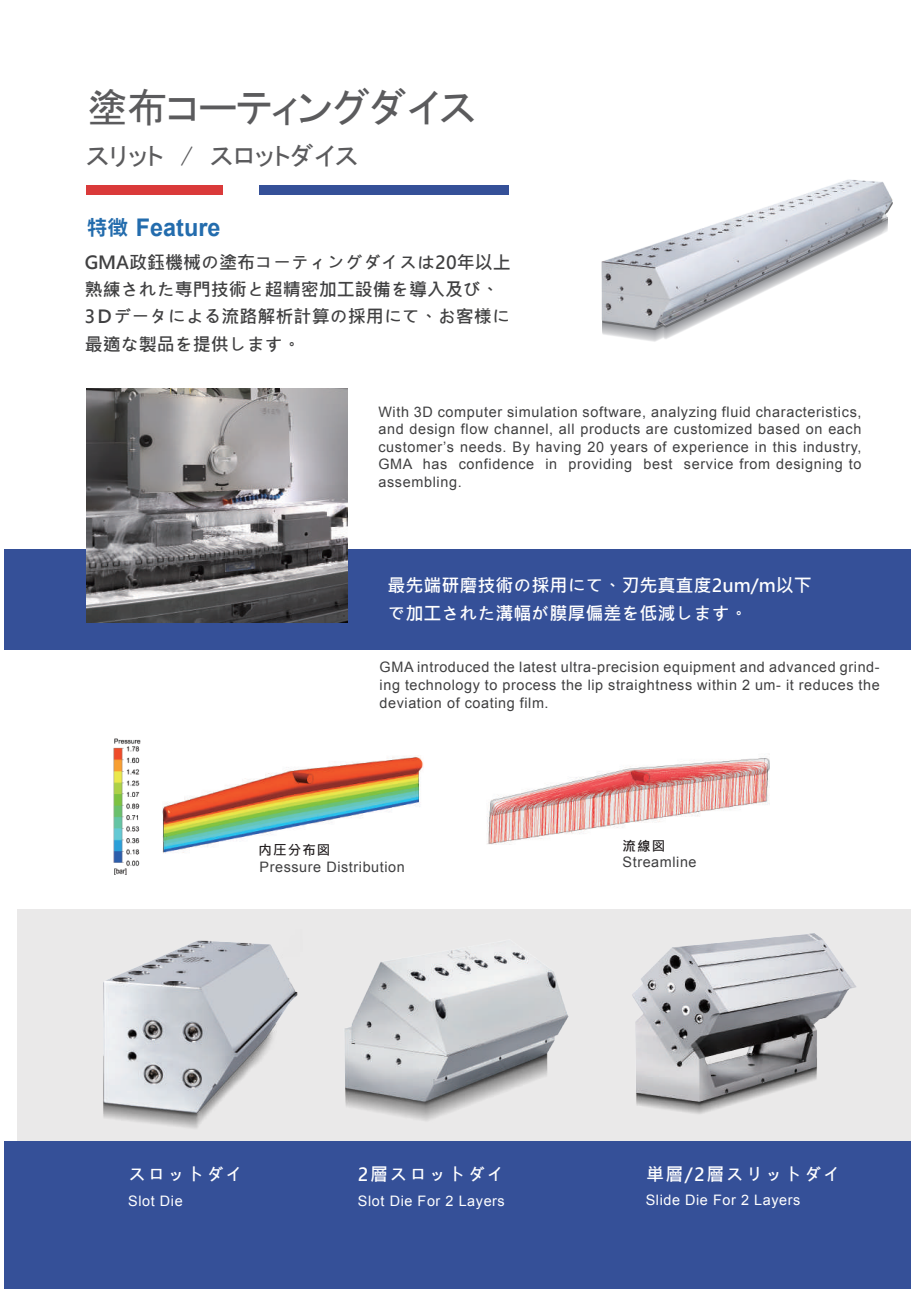
<style>
.page{position:relative;width:919px;height:1289px;background:#fff}
.page>*{position:absolute;margin:0;border:0;box-sizing:border-box;transform-origin:0 0}
.t1{font:40.5px "MS P Gothic";letter-spacing:-.015em;color:#5b5b5d}
.t2{font:25.5px "MS P Gothic";color:#5b5b5d}
.t3{font:700 24.3px "Arial";color:#236cad;scale:.96 1}
.t4{font:18px/27px "Microsoft Jheng Hei UI Bold";color:#404041}
.t5{font:18px/28.5px "Microsoft Jheng Hei UI Bold";color:#fff}
.t6{font:18px "Microsoft Jheng Hei UI Bold";letter-spacing:.08em;color:#fff}
.t7{font:14.4px/17.7px "Arial";letter-spacing:.04em;color:#3f3f40;text-align:justify}
.t8{font:14.4px "Arial";letter-spacing:.04em;color:#fff}
.t9{font:13.5px "Microsoft Jheng Hei UI Bold";letter-spacing:.08em;color:#231f20}
.s1{font-family:"Noto Sans CJ Ktc";font-size:20.1px}
</style>
<div class="page">
<div style="left:5px;top:549px;width:906px;height:100px;background:#355098"></div>
<div style="left:5px;top:1141px;width:906px;height:147px;background:#355098"></div>
<div style="left:18px;top:909px;width:893px;height:232px;background:#eae9e9"></div>
<div style="left:86px;top:185px;width:137px;height:10px;background:#da3a3a"></div>
<div style="left:259px;top:185px;width:250px;height:10px;background:#355098"></div>
<img style="left:601px;top:179px;width:292px;height:159px">
<img style="left:344px;top:950px;width:225px;height:171px">
<img style="left:103px;top:940px;width:195px;height:188px">
<img style="left:632px;top:933px;width:224px;height:181px">
<img style="left:87px;top:388px;width:260px;height:234px">
<img style="left:487px;top:758px;width:282px;height:86px">
<img style="left:162px;top:756px;width:261px;height:98px">
<img style="left:113px;top:738px;width:27px;height:137px">
<h1 class="t1" style="left:87px;top:87px;width:390px">塗布コーティングダイス</h1>
<h2 class="t2" style="left:86px;top:143px;width:273px">スリット　/　スロットダイス</h2>
<h3 class="t3" style="left:87px;top:211px;width:141px"><span class="s1">特徴</span> Feature</h3>
<p class="t4" style="left:85px;top:249px;width:427px">GMA政鈺機械の塗布コーティングダイスは20年以上熟練された専門技術と超精密加工設備を導入及び、<br>3Ｄデータによる流路解析計算の採用にて、お客様に最適な製品を提供します。</p>
<p class="t7" style="left:378px;top:403px;width:484px">With 3D computer simulation software, analyzing fluid characteristics, and design flow channel, all products are customized based on each customer’s needs. By having 20 years of experience in this industry, GMA has confidence in providing best service from designing to assembling.</p>
<p class="t5" style="left:387px;top:571px;width:426px">最先端研磨技術の採用にて、刃先真直度2um/m以下で加工された溝幅が膜厚偏差を低減します。</p>
<p class="t7" style="left:379px;top:658px;width:501px">GMA introduced the latest ultra-precision equipment and advanced grind&shy;ing technology to process the lip straightness within 2 um- it reduces the deviation of coating film.</p>
<p class="t9" style="left:258px;top:841px;width:73px">内圧分布図</p>
<p class="t9" style="left:622px;top:837px;width:44px">流線図</p>
<p class="t7" style="left:622px;top:853px;width:76px">Streamline</p>
<p class="t7" style="left:259px;top:858px;width:147px">Pressure Distribution</p>
<p class="t5" style="left:128px;top:1160px;width:117px">スロットダイ</p>
<p class="t6" style="left:358px;top:1163px;width:148px">2層スロットダイ</p>
<p class="t6" style="left:646px;top:1163px;width:197px">単層/2層スリットダイ</p>
<p class="t8" style="left:128px;top:1191px;width:56px">Slot Die</p>
<p class="t8" style="left:358px;top:1191px;width:148px">Slot Die For 2 Layers</p>
<p class="t8" style="left:645px;top:1190px;width:156px">Slide Die For 2 Layers</p>
</div>
